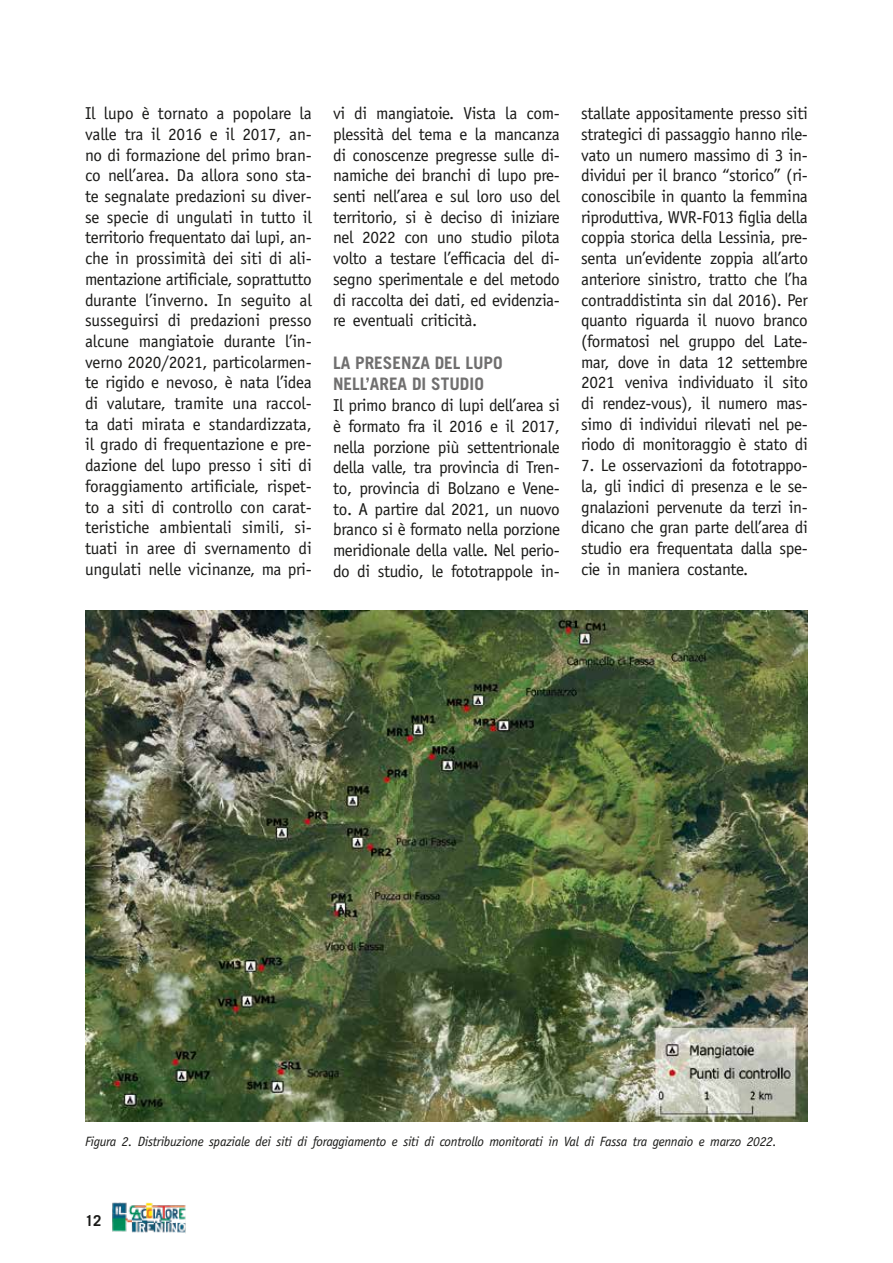
<style>
.page{position:relative;width:893px;height:1263px;background:#fff}
.page>*{position:absolute;margin:0;border:0;box-sizing:border-box;transform-origin:0 0}
.t1{font:17.25px/20.7px "Officina Sans";letter-spacing:-.02em;color:#1a1a18;text-align:justify}
.t2{font:700 17.25px/21.8px "Trade Gothic";color:#706f6f}
.t3{font:700 15px "Trade Gothic";color:#1a1a18}
.t4{font:italic 13.5px "Officina Sans";letter-spacing:-.02em;color:#1a1a18}
</style>
<div class="page">
<img style="left:112px;top:1202px;width:74px;height:32px">
<img style="left:85px;top:610px;width:723px;height:511px">
<p class="t1" style="left:85px;top:103px;width:228px">Il lupo è tornato a popolare la valle tra il 2016 e il 2017, an&shy;no di formazione del primo bran&shy;co nell’area. Da allora sono sta&shy;te segnalate predazioni su diver&shy;se specie di ungulati in tutto il territorio frequentato dai lupi, an&shy;che in prossimità dei siti di ali&shy;mentazione artificiale, soprattutto durante l’inverno. In seguito al susseguirsi di predazioni presso alcune mangiatoie durante l’in&shy;verno 2020/2021, particolarmen&shy;te rigido e nevoso, è nata l’idea di valutare, tramite una raccol&shy;ta dati mirata e standardizzata, il grado di frequentazione e pre&shy;dazione del lupo presso i siti di foraggiamento artificiale, rispet&shy;to a siti di controllo con carat&shy;teristiche ambientali simili, si&shy;tuati in aree di svernamento di ungulati nelle vicinanze, ma pri-</p>
<p class="t1" style="left:333px;top:103px;width:228px">vi di mangiatoie. Vista la com&shy;plessità del tema e la mancanza di conoscenze pregresse sulle di&shy;namiche dei branchi di lupo pre&shy;senti nell’area e sul loro uso del territorio, si è deciso di iniziare nel 2022 con uno studio pilota volto a testare l’efficacia del di&shy;segno sperimentale e del metodo di raccolta dei dati, ed evidenzia&shy;re eventuali criticità.</p>
<p class="t2" style="left:333px;top:351px;width:171px">LA PRESENZA DEL LUPO<br>NELL’AREA DI STUDIO</p>
<p class="t1" style="left:333px;top:395px;width:228px">Il primo branco di lupi dell’area si è formato fra il 2016 e il 2017, nella porzione più settentrionale della valle, tra provincia di Tren&shy;to, provincia di Bolzano e Vene&shy;to. A partire dal 2021, un nuovo branco si è formato nella porzione meridionale della valle. Nel perio&shy;do di studio, le fototrappole in-</p>
<p class="t1" style="left:581px;top:103px;width:228px">stallate appositamente presso siti strategici di passaggio hanno rile&shy;vato un numero massimo di 3 in&shy;dividui per il branco “storico” (ri&shy;conoscibile in quanto la femmina riproduttiva, WVR-F013 figlia della coppia storica della Lessinia, pre&shy;senta un’evidente zoppia all’arto anteriore sinistro, tratto che l’ha contraddistinta sin dal 2016). Per quanto riguarda il nuovo branco (formatosi nel gruppo del Late&shy;mar, dove in data 12 settembre 2021 veniva individuato il sito di rendez-vous), il numero mas&shy;simo di individui rilevati nel pe&shy;riodo di monitoraggio è stato di</p>
<p class="t1" style="left:581px;top:455px;width:228px">7. Le osservazioni da fototrappo&shy;la, gli indici di presenza e le se&shy;gnalazioni pervenute da terzi in&shy;dicano che gran parte dell’area di studio era frequentata dalla spe&shy;cie in maniera costante.</p>
<p class="t4" style="left:85px;top:1133px;width:693px">Figura 2. Distribuzione spaziale dei siti di foraggiamento e siti di controllo monitorati in Val di Fassa tra gennaio e marzo 2022.</p>
<p class="t3" style="left:85px;top:1212px;width:18px">12</p>
</div>
